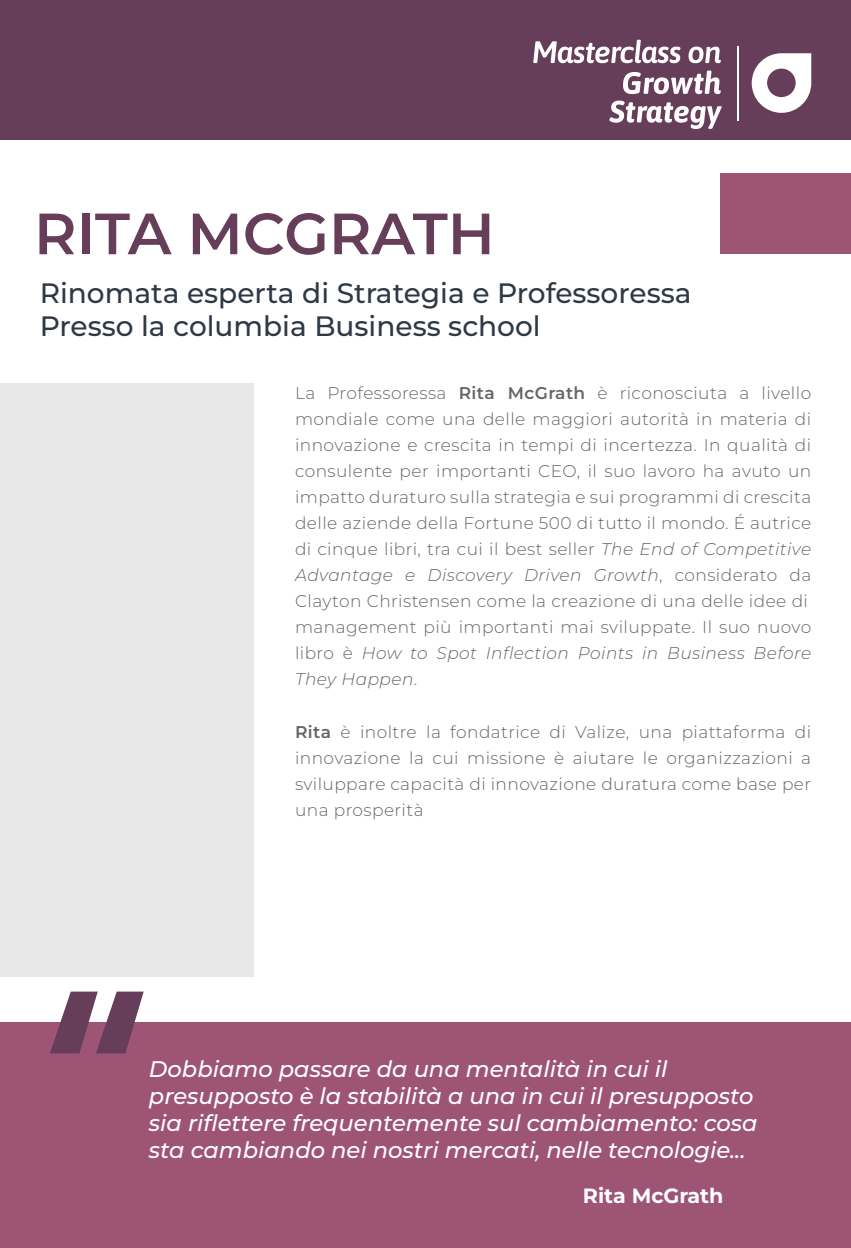
<style>
.page{position:relative;width:851px;height:1248px;background:#fff}
.page>*{position:absolute;margin:0;border:0;box-sizing:border-box;transform-origin:0 0}
.t1{font:600 58px "Montserrat";color:#663e59}
.t2{font:500 28px/33.6px "Montserrat";color:#2f3945}
.t3{font:italic 500 22.6px/27.2px "Montserrat";color:#fff}
.t4{font:700 20.6px "Montserrat";color:#fff}
.t5{font:300 17px/26px "Montserrat";letter-spacing:.025em;color:#666}
.s1{font-weight:600}
.s2{font-style:italic}
</style>
<div class="page">
<div style="left:0;top:0;width:850px;height:140px;background:#663e59"></div>
<svg style="left:751px;top:53px;width:60px;height:60px"></svg>
<hr style="left:737px;top:46px;width:1px;height:74px;background:#fff">
<svg style="left:623px;top:70px;width:97px;height:24px"></svg>
<svg style="left:609px;top:100px;width:112px;height:29px"></svg>
<svg style="left:533px;top:40px;width:147px;height:23px"></svg>
<svg style="left:688px;top:47px;width:32px;height:16px"></svg>
<div style="left:0;top:1022px;width:850px;height:225px;background:#9e5475"></div>
<svg style="left:50px;top:991px;width:94px;height:62px"></svg>
<div style="left:720px;top:174px;width:130px;height:80px;background:#9e5475"></div>
<div style="left:0;top:383px;width:253px;height:593px;background:#e8e8e8"></div>
<h1 class="t1" style="left:34px;top:195px;width:462px">RITA MCGRATH</h1>
<h2 class="t2" style="left:40px;top:275px;width:653px">Rinomata esperta di Strategia e Professoressa<br>Presso la columbia Business school</h2>
<p class="t5" style="left:295px;top:380px;width:517px">La Professoressa <span class="s1">Rita McGrath</span> è riconosciuta a livello mondiale come una delle maggiori autorità in materia di innovazione e crescita in tempi di incertezza. In qualità di consulente per importanti CEO, il suo lavoro ha avuto un impatto duraturo sulla strategia e sui programmi di crescita delle aziende della Fortune 500 di tutto il mondo. É autrice di cinque libri, tra cui il best seller <span class="s2">The End of Competitive Advantage e Discovery Driven Growth</span>, considerato da Clayton Christensen come la creazione di una delle idee di management più importanti mai sviluppate. Il suo nuovo libro è <span class="s2">How to Spot Inflection Points in Business Before They Happen</span>.</p>
<p class="t5" style="left:295px;top:718px;width:517px;text-align:justify"><span class="s1">Rita</span> è inoltre la fondatrice di Valize, una piattaforma di innovazione la cui missione è aiutare le organizzazioni a sviluppare capacità di innovazione duratura come base per una prosperità</p>
<h3 class="t3" style="left:149px;top:1054px;width:610px">Dobbiamo passare da una mentalità in cui il presupposto è la stabilità a una in cui il presupposto sia riflettere frequentemente sul cambiamento: cosa sta cambiando nei nostri mercati, nelle tecnologie...</h3>
<p class="t4" style="left:583px;top:1181px;width:142px">Rita McGrath</p>
</div>
